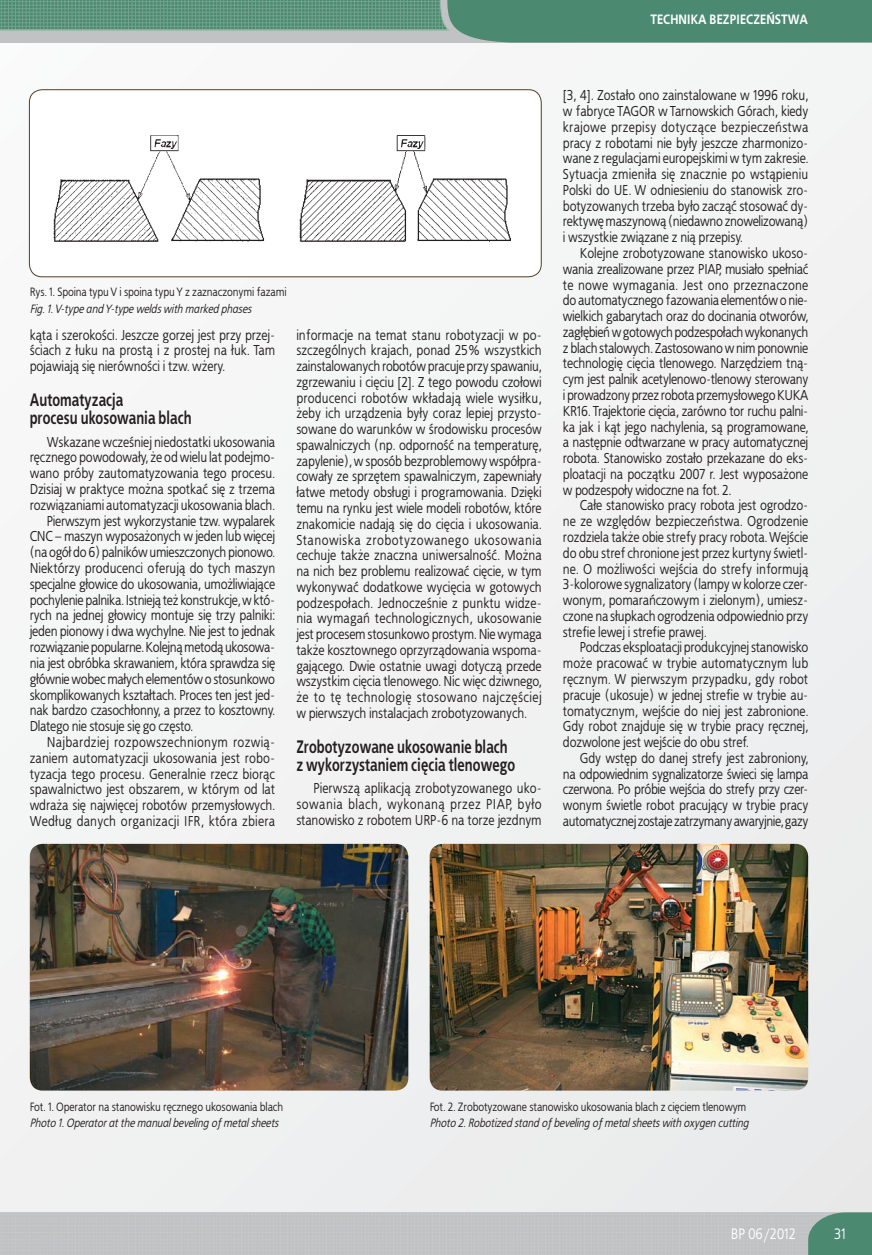
<style>
.page{position:relative;width:872px;height:1255px;background:#fff}
.page>*{position:absolute;margin:0;border:0;box-sizing:border-box;transform-origin:0 0}
.t1{font:700 18px/18px "EFN Bureau";color:#231f20;scale:.85 1}
.t2{font:15px "EFN Bureau";color:#fff}
.t3{font:14.25px/15.8px "EFN Bureau";color:#231f20;text-align:justify}
.t4{font:14.25px "EFN Bureau";letter-spacing:.025em;color:#231f20}
.t5{font:14.25px "EFN Bureau";letter-spacing:.03em;color:#231f20}
.t6{font:700 13.5px "EFN Bureau";color:#fff}
.t7{font:12px "EFN Bureau";color:#231f20}
.t8{font:italic 12px "EFN Bureau";color:#231f20}
</style>
<div class="page">
<div style="left:0;top:0;width:872px;height:1254px;background:#f3f3f3"></div>
<svg style="left:0;top:0;width:872px;height:43px;background:#669783"></svg>
<svg style="left:808px;top:1212px;width:64px;height:42px;background:#568e78"></svg>
<div style="left:29px;top:90px;width:512px;height:187px;background:#fff;border-radius:13px"></div>
<div style="left:29px;top:89px;width:512px;height:188px;border:1px solid #553d26;border-radius:13px"></div>
<img style="left:53px;top:135px;width:458px;height:107px">
<img style="left:30px;top:843px;width:378px;height:247px;border-radius:13px">
<img style="left:430px;top:843px;width:378px;height:247px;border-radius:13px">
<p class="t6" style="left:650px;top:15px;width:159px">TECHNIKA BEZPIECZEÑSTWA</p>
<p class="t7" style="left:30px;top:285px;width:258px">Rys. 1. Spoina typu V i spoina typu Y z zaznaczonymi fazami</p>
<p class="t8" style="left:30px;top:301px;width:223px">Fig. 1. V-type and Y-type welds with marked phases</p>
<p class="t3" style="left:30px;top:327px;width:247px">k¹ta i szerokości. Jeszcze gorzej jest przy przej&shy;ściach z ³uku na prost¹ i z prostej na ³uk. Tam pojawiaj¹ siê nierówności i tzw. w¿ery.</p>
<p class="t1" style="left:30px;top:391px;width:192px">Automatyzacja<br>procesu ukosowania blach</p>
<p class="t3" style="left:47px;top:434px;width:230px">Wskazane wcześniej niedostatki ukosowania</p>
<p class="t3" style="left:30px;top:450px;width:247px">rêcznego powodowa³y, ¿e od wielu lat podejmo-</p>
<p class="t3" style="left:30px;top:465px;width:247px">wano próby zautomatyzowania tego procesu.</p>
<p class="t3" style="left:30px;top:481px;width:247px">Dzisiaj w praktyce mo¿na spotkaæ siê z trzema</p>
<p class="t3" style="left:30px;top:497px;width:247px">rozwi¹zaniami automatyzacji ukosowania blach.</p>
<p class="t3" style="left:47px;top:513px;width:230px">Pierwszym jest wykorzystanie tzw. wypalarek</p>
<p class="t3" style="left:30px;top:529px;width:247px">CNC – maszyn wyposa¿onych w jeden lub wiêcej</p>
<p class="t3" style="left:30px;top:544px;width:247px">(na ogó³ do 6) palników umieszczonych pionowo.</p>
<p class="t3" style="left:30px;top:560px;width:247px">Niektórzy producenci oferuj¹ do tych maszyn</p>
<p class="t3" style="left:30px;top:576px;width:247px">specjalne g³owice do ukosowania, umo¿liwiaj¹ce</p>
<p class="t3" style="left:30px;top:592px;width:247px">pochylenie palnika. Istniej¹ te¿ konstrukcje, w któ-</p>
<p class="t3" style="left:30px;top:608px;width:247px">rych na jednej g³owicy montuje siê trzy palniki:</p>
<p class="t3" style="left:30px;top:623px;width:247px">jeden pionowy i dwa wychylne. Nie jest to jednak</p>
<p class="t3" style="left:30px;top:639px;width:247px">rozwi¹zanie popularne. Kolejn¹ metod¹ ukosowa-</p>
<p class="t3" style="left:30px;top:655px;width:247px">nia jest obróbka skrawaniem, która sprawdza siê</p>
<p class="t3" style="left:30px;top:671px;width:247px">g³ównie wobec ma³ych elementów o stosunkowo</p>
<p class="t3" style="left:30px;top:687px;width:247px">skomplikowanych kszta³tach. Proces ten jest jed-</p>
<p class="t3" style="left:30px;top:702px;width:247px">nak bardzo czasoch³onny, a przez to kosztowny.</p>
<p class="t3" style="left:30px;top:718px;width:165px">Dlatego nie stosuje siê go czêsto.</p>
<p class="t5" style="left:47px;top:733px;width:230px">Najbardziej rozpowszechnionym rozwi¹-</p>
<p class="t3" style="left:30px;top:750px;width:247px">zaniem automatyzacji ukosowania jest robo-</p>
<p class="t3" style="left:30px;top:766px;width:247px">tyzacja tego procesu. Generalnie rzecz bior¹c</p>
<p class="t3" style="left:30px;top:781px;width:247px">spawalnictwo jest obszarem, w którym od lat</p>
<p class="t3" style="left:30px;top:797px;width:247px">wdra¿a siê najwiêcej robotów przemys³owych.</p>
<p class="t4" style="left:30px;top:812px;width:247px">Wed³ug danych organizacji IFR, która zbiera</p>
<p class="t3" style="left:296px;top:327px;width:247px">informacje na temat stanu robotyzacji w po&shy;szczególnych krajach, ponad 25% wszystkich zainstalowanych robotów pracuje przy spawaniu, zgrzewaniu i ciêciu [2]. Z tego powodu czo³owi producenci robotów wk³adaj¹ wiele wysi³ku, ¿eby ich urz¹dzenia by³y coraz lepiej przysto&shy;sowane do warunków w środowisku procesów spawalniczych (np. odpornośæ na temperaturê, zapylenie), w sposób bezproblemowy wspó³pra&shy;cowa³y ze sprzêtem spawalniczym, zapewnia³y ³atwe metody obs³ugi i programowania. Dziêki temu na rynku jest wiele modeli robotów, które znakomicie nadaj¹ siê do ciêcia i ukosowania.<br>Stanowiska zrobotyzowanego ukosowania cechuje tak¿e znaczna uniwersalnośæ. Mo¿na na nich bez problemu realizowaæ ciêcie, w tym wykonywaæ dodatkowe wyciêcia w gotowych podzespo³ach. Jednocześnie z punktu widze&shy;nia wymagañ technologicznych, ukosowanie jest procesem stosunkowo prostym. Nie wymaga tak¿e kosztownego oprzyrz¹dowania wspoma&shy;gaj¹cego. Dwie ostatnie uwagi dotycz¹ przede wszystkim ciêcia tlenowego. Nic wiêc dziwnego, ¿e to tê technologiê stosowano najczêściej w pierwszych instalacjach zrobotyzowanych.</p>
<p class="t1" style="left:296px;top:737px;width:259px">Zrobotyzowane ukosowanie blach z wykorzystaniem ciêcia tlenowego</p>
<p class="t3" style="left:296px;top:780px;width:247px;text-indent:17px">Pierwsz¹ aplikacj¹ zrobotyzowanego uko&shy;sowania blach, wykonan¹ przez PIAP, by³o stanowisko z robotem URP-6 na torze jezdnym</p>
<p class="t3" style="left:563px;top:88px;width:247px">[3, 4]. Zosta³o ono zainstalowane w 1996 roku, w fabryce TAGOR w Tarnowskich Górach, kiedy krajowe przepisy dotycz¹ce bezpieczeñstwa pracy z robotami nie by³y jeszcze zharmonizo&shy;wane z regulacjami europejskimi w tym zakresie.<br>Sytuacja zmieni³a siê znacznie po wst¹pieniu Polski do UE. W odniesieniu do stanowisk zro&shy;botyzowanych trzeba by³o zacz¹æ stosowaæ dy&shy;rektywê maszynow¹ (niedawno znowelizowan¹) i wszystkie zwi¹zane z ni¹ przepisy.</p>
<p class="t3" style="left:563px;top:245px;width:247px;text-indent:17px">Kolejne zrobotyzowane stanowisko ukoso&shy;wania zrealizowane przez PIAP, musia³o spe³niaæ te nowe wymagania. Jest ono przeznaczone do automatycznego fazowania elementów o nie&shy;wielkich gabarytach oraz do docinania otworów, zag³êbieñ w gotowych podzespo³ach wykonanych z blach stalowych. Zastosowano w nim ponownie technologiê ciêcia tlenowego. Narzêdziem tn¹- cym jest palnik acetylenowo-tlenowy sterowany i prowadzony przez robota przemys³owego KUKA KR16. Trajektorie ciêcia, zarówno tor ruchu palni&shy;ka jak i k¹t jego nachylenia, s¹ programowane, a nastêpnie odtwarzane w pracy automatycznej robota. Stanowisko zosta³o przekazane do eks&shy;ploatacji na pocz¹tku 2007 r. Jest wyposa¿one w podzespo³y widoczne na fot. 2.</p>
<p class="t3" style="left:563px;top:498px;width:247px;text-indent:17px">Ca³e stanowisko pracy robota jest ogrodzo&shy;ne ze wzglêdów bezpieczeñstwa. Ogrodzenie rozdziela tak¿e obie strefy pracy robota. Wejście do obu stref chronione jest przez kurtyny świetl&shy;ne. O mo¿liwości wejścia do strefy informuj¹<br>3-kolorowe sygnalizatory (lampy w kolorze czer&shy;wonym, pomarañczowym i zielonym), umiesz&shy;czone na s³upkach ogrodzenia odpowiednio przy strefie lewej i strefie prawej.</p>
<p class="t3" style="left:563px;top:640px;width:247px;text-indent:17px">Podczas eksploatacji produkcyjnej stanowisko mo¿e pracowaæ w trybie automatycznym lub rêcznym. W pierwszym przypadku, gdy robot pracuje (ukosuje) w jednej strefie w trybie au&shy;tomatycznym, wejście do niej jest zabronione.<br>Gdy robot znajduje siê w trybie pracy rêcznej, dozwolone jest wejście do obu stref.</p>
<p class="t3" style="left:563px;top:750px;width:247px;text-indent:17px">Gdy wstêp do danej strefy jest zabroniony, na odpowiednim sygnalizatorze świeci siê lampa czerwona. Po próbie wejścia do strefy przy czer&shy;wonym świetle robot pracuj¹cy w trybie pracy automatycznej zostaje zatrzymany awaryjnie, gazy</p>
<p class="t7" style="left:30px;top:1099px;width:255px">Fot. 1. Operator na stanowisku rêcznego ukosowania blach</p>
<p class="t8" style="left:30px;top:1116px;width:250px">Photo 1. Operator at the manual beveling of metal sheets</p>
<p class="t7" style="left:430px;top:1099px;width:318px">Fot. 2. Zrobotyzowane stanowisko ukosowania blach z ciêciem tlenowym</p>
<p class="t8" style="left:430px;top:1116px;width:320px">Photo 2. Robotized stand of beveling of metal sheets with oxygen cutting</p>
<p class="t2" style="left:731px;top:1225px;width:66px">BP 06/2012</p>
<p class="t2" style="left:834px;top:1225px;width:13px">31</p>
</div>
